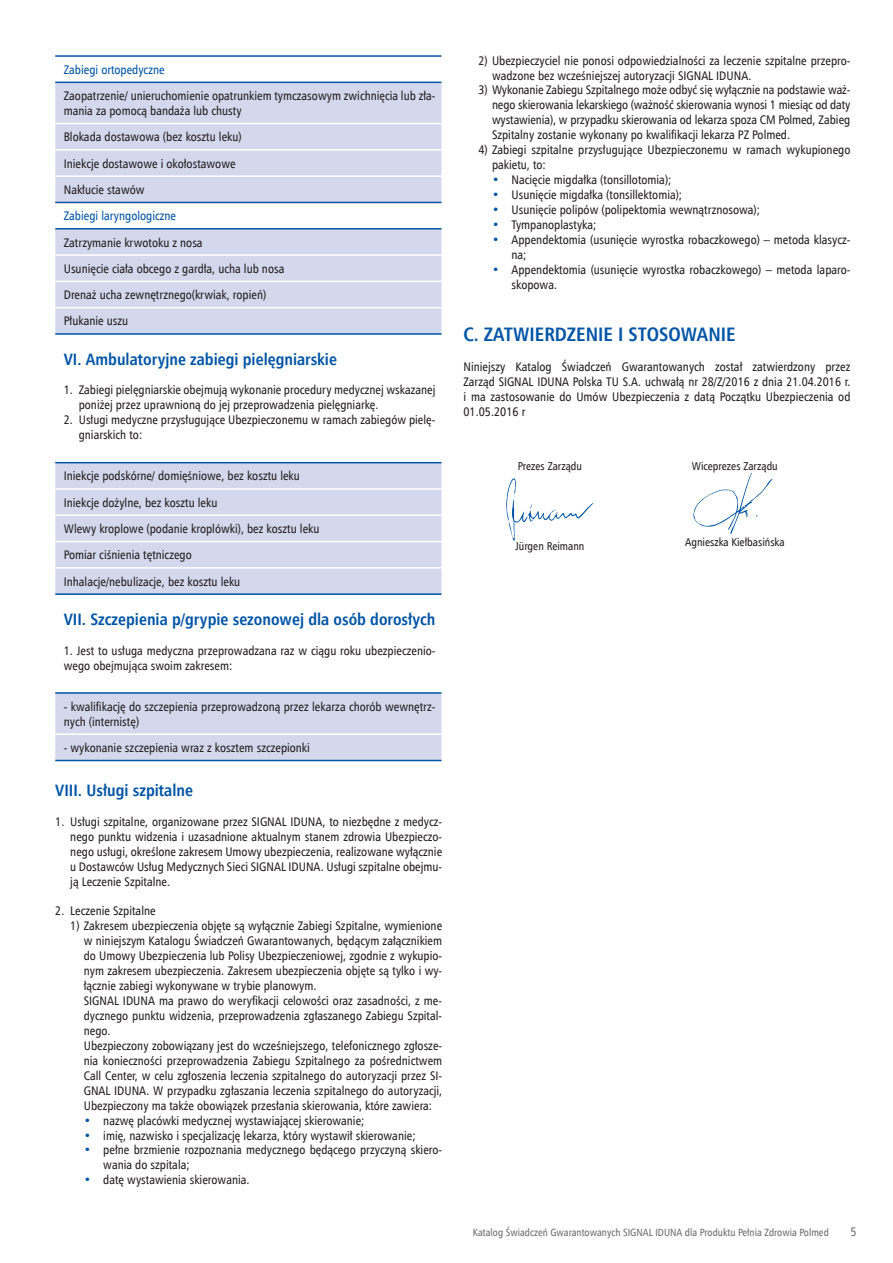
<style>
.page{position:relative;width:893px;height:1263px;background:#fff}
.page>*{position:absolute;margin:0;border:0;box-sizing:border-box;transform-origin:0 0}
.t1{font:700 19.5px "Humnst 777 Cn EU";color:#0154a6}
.t2{font:700 16.5px "Humnst 777 Cn EU";color:#0154a6}
.t3{font:12.45px/15px "Humnst 777 Cn EU";color:#231f20}
.t4{font:12.45px "Humnst 777 Cn EU";color:#0154a6}
.t5{font:12.45px "Humnst 777 Cn EU";color:#6c6d70}
.t6{font:11.4px "Humnst 777 Cn EU";color:#231f20}
.t7{font:10.5px "Humnst 777 Cn EU";color:#6c6d70}
.s1{color:#0154a6}
</style>
<div class="page">
<svg style="left:506px;top:478px;width:87px;height:63px"></svg>
<svg style="left:693px;top:473px;width:79px;height:61px"></svg>
<svg style="left:55px;top:83px;width:386px;height:677px;fill:#d4d8ec"></svg>
<hr style="left:55px;top:55px;width:386px;height:2px;background:#0154a6">
<hr style="left:55px;top:202px;width:386px;height:1px;background:#0154a6">
<hr style="left:55px;top:333px;width:386px;height:2px;background:#0154a6">
<hr style="left:55px;top:593px;width:386px;height:2px;background:#0154a6">
<hr style="left:55px;top:760px;width:386px;height:1px;background:#0154a6">
<hr style="left:55px;top:123px;width:386px;height:1px;background:#fff">
<hr style="left:55px;top:149px;width:386px;height:2px;background:#fff">
<hr style="left:55px;top:175px;width:386px;height:2px;background:#fff">
<hr style="left:55px;top:254px;width:386px;height:2px;background:#fff">
<hr style="left:55px;top:281px;width:386px;height:1px;background:#fff">
<hr style="left:55px;top:307px;width:386px;height:1px;background:#fff">
<hr style="left:55px;top:514px;width:386px;height:2px;background:#fff">
<hr style="left:55px;top:541px;width:386px;height:1px;background:#fff">
<hr style="left:55px;top:567px;width:386px;height:2px;background:#fff">
<hr style="left:55px;top:733px;width:386px;height:2px;background:#fff">
<hr style="left:55px;top:488px;width:386px;height:2px;background:#fff">
<hr style="left:55px;top:82px;width:386px;height:1px;background:#0154a6">
<hr style="left:55px;top:228px;width:386px;height:1px;background:#0154a6">
<hr style="left:55px;top:462px;width:386px;height:1px;background:#0154a6">
<hr style="left:55px;top:692px;width:386px;height:2px;background:#0154a6">
<p class="t4" style="left:64px;top:62px;width:102px">Zabiegi ortopedyczne</p>
<p class="t3" style="left:64px;top:88px;width:373px">Zaopatrzenie/ unieruchomienie opatrunkiem tymczasowym zwichnięcia lub zła&shy;mania za pomocą bandaża lub chusty</p>
<p class="t3" style="left:64px;top:124px;width:179px;line-height:26.2px">Blokada dostawowa (bez kosztu leku)<br>Iniekcje dostawowe i okołostawowe<br>Nakłucie stawów</p>
<p class="t4" style="left:64px;top:208px;width:114px">Zabiegi laryngologiczne</p>
<p class="t3" style="left:64px;top:229px;width:222px;line-height:26.2px">Zatrzymanie krwotoku z nosa<br>Usunięcie ciała obcego z gardła, ucha lub nosa Drenaż ucha zewnętrznego(krwiak, ropień)<br>Płukanie uszu</p>
<h2 class="t2" style="left:64px;top:348px;width:275px">VI. Ambulatoryjne zabiegi pielęgniarskie</h2>
<p class="t3" style="left:79px;top:382px;width:358px;text-indent:-15px">1. Zabiegi pielęgniarskie obejmują wykonanie procedury medycznej wskazanej poniżej przez uprawnioną do jej przeprowadzenia pielęgniarkę.</p>
<p class="t3" style="left:79px;top:412px;width:358px;text-indent:-15px">2. Usługi medyczne przysługujące Ubezpieczonemu w ramach zabiegów pielę&shy;gniarskich to:</p>
<p class="t3" style="left:64px;top:463px;width:257px;line-height:26.2px">Iniekcje podskórne/ domięśniowe, bez kosztu leku Iniekcje dożylne, bez kosztu leku<br>Wlewy kroplowe (podanie kroplówki), bez kosztu leku Pomiar ciśnienia tętniczego<br>Inhalacje/nebulizacje, bez kosztu leku</p>
<h2 class="t2" style="left:64px;top:608px;width:373px">VII. Szczepienia p/grypie sezonowej dla osób dorosłych</h2>
<p class="t3" style="left:64px;top:643px;width:373px">1. Jest to usługa medyczna przeprowadzana raz w ciągu roku ubezpieczenio&shy;wego obejmująca swoim zakresem:</p>
<p class="t3" style="left:64px;top:699px;width:373px">- kwalifikację do szczepienia przeprowadzoną przez lekarza chorób wewnętrz&shy;nych (internistę)</p>
<p class="t3" style="left:64px;top:740px;width:248px">- wykonanie szczepienia wraz z kosztem szczepionki</p>
<h2 class="t2" style="left:55px;top:780px;width:139px">VIII. Usługi szpitalne</h2>
<p class="t3" style="left:70px;top:814px;width:373px;text-align:justify;text-indent:-15px">1. Usługi szpitalne, organizowane przez SIGNAL IDUNA, to niezbędne z medycz&shy;nego punktu widzenia i uzasadnione aktualnym stanem zdrowia Ubezpieczo&shy;nego usługi, określone zakresem Umowy ubezpieczenia, realizowane wyłącznie u Dostawców Usług Medycznych Sieci SIGNAL IDUNA. Usługi szpitalne obejmu&shy;ją Leczenie Szpitalne.</p>
<p class="t3" style="left:55px;top:903px;width:102px">2. Leczenie Szpitalne</p>
<p class="t3" style="left:84px;top:918px;width:360px;text-indent:-13px">1) Zakresem ubezpieczenia objęte są wyłącznie Zabiegi Szpitalne, wymienione w niniejszym Katalogu Świadczeń Gwarantowanych, będącym załącznikiem do Umowy Ubezpieczenia lub Polisy Ubezpieczeniowej, zgodnie z wykupio&shy;nym zakresem ubezpieczenia. Zakresem ubezpieczenia objęte są tylko i wy&shy;łącznie zabiegi wykonywane w trybie planowym.<br>SIGNAL IDUNA ma prawo do weryfikacji celowości oraz zasadności, z me&shy;dycznego punktu widzenia, przeprowadzenia zgłaszanego Zabiegu Szpital&shy;nego.<br>Ubezpieczony zobowiązany jest do wcześniejszego, telefonicznego zgłosze&shy;nia konieczności przeprowadzenia Zabiegu Szpitalnego za pośrednictwem Call Center, w celu zgłoszenia leczenia szpitalnego do autoryzacji przez SI-GNAL IDUNA. W przypadku zgłaszania leczenia szpitalnego do autoryzacji, Ubezpieczony ma także obowiązek przesłania skierowania, które zawiera:</p>
<p class="t3" style="left:84px;top:1113px;width:282px"><span class="s1">•</span> nazwę placówki medycznej wystawiającej skierowanie;</p>
<p class="t3" style="left:84px;top:1127px;width:333px"><span class="s1">•</span> imię, nazwisko i specjalizację lekarza, który wystawił skierowanie;</p>
<p class="t3" style="left:103px;top:1142px;width:340px;text-indent:-20px"><span class="s1">•</span> pełne brzmienie rozpoznania medycznego będącego przyczyną skiero&shy;wania do szpitala;</p>
<p class="t3" style="left:84px;top:1172px;width:167px"><span class="s1">•</span> datę wystawienia skierowania.</p>
<p class="t3" style="left:492px;top:53px;width:360px;text-indent:-13px">2) Ubezpieczyciel nie ponosi odpowiedzialności za leczenie szpitalne przepro&shy;wadzone bez wcześniejszej autoryzacji SIGNAL IDUNA.</p>
<p class="t3" style="left:492px;top:83px;width:360px;text-align:justify;text-indent:-13px">3) Wykonanie Zabiegu Szpitalnego może odbyć się wyłącznie na podstawie waż&shy;nego skierowania lekarskiego (ważność skierowania wynosi 1 miesiąc od daty wystawienia), w przypadku skierowania od lekarza spoza CM Polmed, Zabieg Szpitalny zostanie wykonany po kwalifikacji lekarza PZ Polmed.</p>
<p class="t3" style="left:492px;top:142px;width:360px;text-indent:-13px">4) Zabiegi szpitalne przysługujące Ubezpieczonemu w ramach wykupionego pakietu, to:</p>
<p class="t3" style="left:492px;top:172px;width:181px"><span class="s1">•</span> Nacięcie migdałka (tonsillotomia);</p>
<p class="t3" style="left:492px;top:187px;width:192px"><span class="s1">•</span> Usunięcie migdałka (tonsillektomia);</p>
<p class="t3" style="left:492px;top:202px;width:270px"><span class="s1">•</span> Usunięcie polipów (polipektomia wewnątrznosowa);</p>
<p class="t3" style="left:492px;top:217px;width:106px"><span class="s1">•</span> Tympanoplastyka;</p>
<p class="t3" style="left:511px;top:232px;width:340px;text-indent:-20px"><span class="s1">•</span> Appendektomia (usunięcie wyrostka robaczkowego) – metoda klasycz&shy;na;</p>
<p class="t3" style="left:511px;top:262px;width:340px;text-indent:-20px"><span class="s1">•</span> Appendektomia (usunięcie wyrostka robaczkowego) – metoda laparo&shy;skopowa.</p>
<h1 class="t1" style="left:463px;top:322px;width:274px">C. ZATWIERDZENIE I STOSOWANIE</h1>
<p class="t3" style="left:463px;top:359px;width:388px;text-align:justify">Niniejszy Katalog Świadczeń Gwarantowanych został zatwierdzony przez Zarząd SIGNAL IDUNA Polska TU S.A. uchwałą nr 28/Z/2016 z dnia 21.04.2016 r. i ma zastosowanie do Umów Ubezpieczenia z datą Początku Ubezpieczenia od 01.05.2016 r</p>
<p class="t6" style="left:518px;top:459px;width:66px">Prezes Zarządu</p>
<p class="t6" style="left:515px;top:538px;width:71px">Jürgen Reimann</p>
<p class="t6" style="left:692px;top:459px;width:87px">Wiceprezes Zarządu</p>
<p class="t6" style="left:685px;top:535px;width:101px">Agnieszka Kiełbasińska</p>
<p class="t7" style="left:473px;top:1226px;width:358px">Katalog Świadczeń Gwarantowanych SIGNAL IDUNA dla Produktu Pełnia Zdrowia Polmed</p>
<p class="t5" style="left:850px;top:1224px;width:8px">5</p>
</div>
